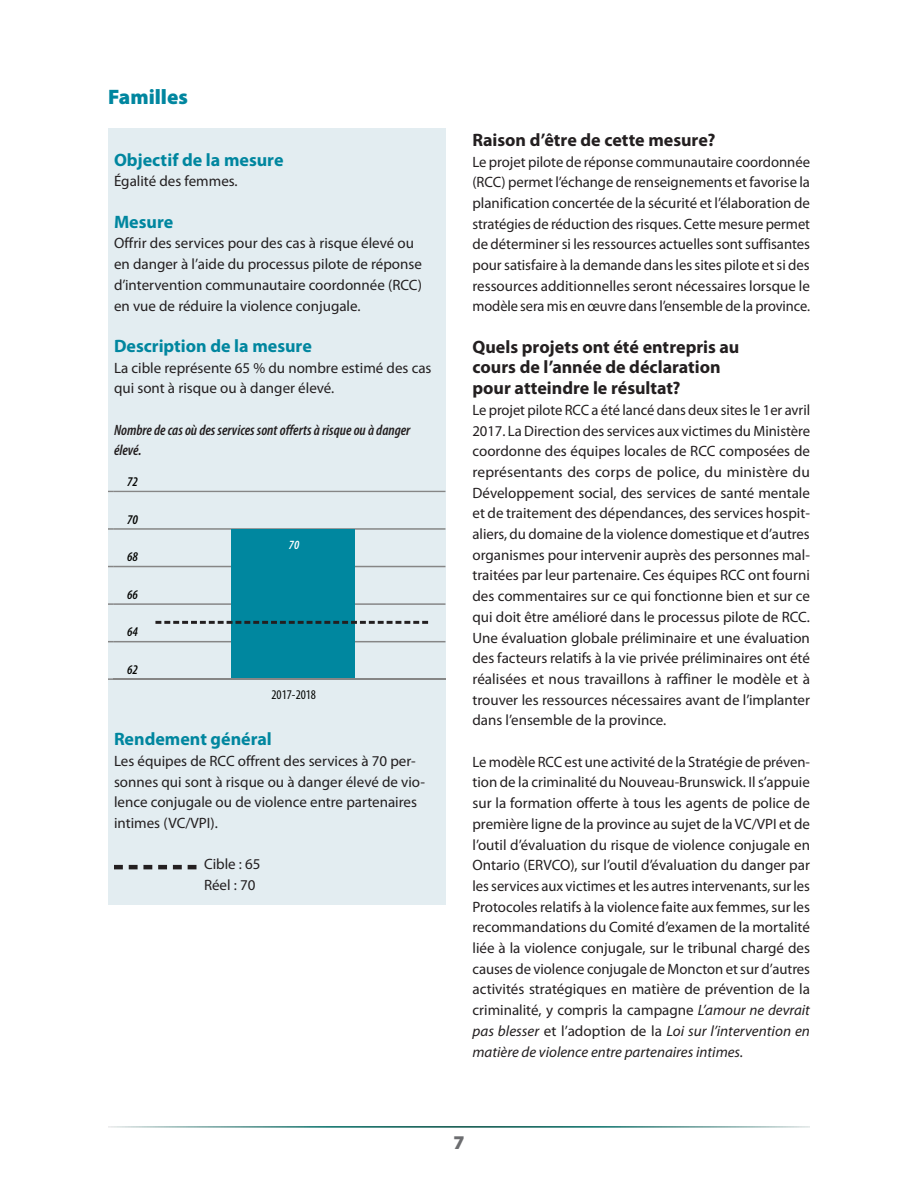
<style>
.page{position:relative;width:918px;height:1188px;background:#fff}
.page>*{position:absolute;margin:0;border:0;box-sizing:border-box;transform-origin:0 0}
.Head_2__1_col{font:900 21px "Myriad Pro";color:#00869f}
.t1{font:900 19.5px "Myriad Pro";color:#6c6d70}
.Head_3{font:700 18px/20.7px "Myriad Pro";color:#231f20}
.Head_3-2{font:700 18px "Myriad Pro";color:#00869f}
.text{font:15px/20.7px "Myriad Pro";color:#231f20;text-align:justify}
.text__rag_right{font:15px/20.7px "Myriad Pro";color:#231f20}
.figure_title{font:italic 600 condensed 15px/20.7px "Myriad Pro";color:#231f20}
.Measures__Target{font:15px "Myriad Pro";color:#231f20}
.Measures__Actual{font:15px "Myriad Pro";color:#231f20}
.t2{font:italic 600 condensed 13.35px "Myriad Pro";color:#040503}
.t3{font:condensed 13.35px "Myriad Pro";color:#040503}
.t4{font:italic 600 condensed 12.6px "Myriad Pro";color:#fff}
.s1{font-style:italic}
</style>
<div class="page">
<div style="left:108px;top:128px;width:338px;height:776px;background:#e3edf1"></div>
<svg style="left:114px;top:865px;width:82px;height:4px"></svg>
<hr style="left:113px;top:491px;width:333px;height:1px;background:#868686">
<hr style="left:113px;top:528px;width:333px;height:2px;background:#868686">
<hr style="left:113px;top:566px;width:333px;height:1px;background:#868686">
<hr style="left:113px;top:603px;width:333px;height:2px;background:#868686">
<hr style="left:113px;top:641px;width:333px;height:1px;background:#868686">
<div style="left:231px;top:529px;width:124px;height:150px;background:#00879f"></div>
<hr style="left:113px;top:678px;width:333px;height:2px;background:#868686">
<svg style="left:155px;top:621px;width:274px;height:3px"></svg>
<p class="Head_2__1_col" style="left:108px;top:85px;width:81px">Familles</p>
<p class="Head_3-2" style="left:114px;top:149px;width:171px">Objectif de la mesure</p>
<p class="text__rag_right" style="left:114px;top:171px;width:125px">Égalité des femmes.</p>
<p class="Head_3-2" style="left:114px;top:212px;width:61px">Mesure</p>
<p class="text__rag_right" style="left:114px;top:233px;width:310px">Offrir des services pour des cas à risque élevé ou en danger à l’aide du processus pilote de réponse d’intervention communautaire coordonnée (RCC) en vue de réduire la violence conjugale.</p>
<p class="Head_3-2" style="left:114px;top:336px;width:199px">Description de la mesure</p>
<p class="text__rag_right" style="left:114px;top:358px;width:319px">La cible représente 65 % du nombre estimé des cas qui sont à risque ou à danger élevé.</p>
<p class="figure_title" style="left:114px;top:420px;width:298px">Nombre de cas où des services sont offerts à risque ou à danger élevé.</p>
<p class="t2" style="left:127px;top:475px;width:12px">72</p>
<p class="t2" style="left:127px;top:512px;width:12px">70</p>
<p class="t2" style="left:127px;top:550px;width:12px">68</p>
<p class="t2" style="left:127px;top:587px;width:12px">66</p>
<p class="t2" style="left:127px;top:625px;width:12px">64</p>
<p class="t2" style="left:127px;top:662px;width:12px">62</p>
<p class="t4" style="left:289px;top:538px;width:12px">70</p>
<p class="t3" style="left:271px;top:688px;width:46px">2017-2018</p>
<p class="Head_3-2" style="left:114px;top:729px;width:159px">Rendement général</p>
<p class="text__rag_right" style="left:114px;top:751px;width:313px">Les équipes de RCC offrent des services à 70 per&shy;sonnes qui sont à risque ou à danger élevé de vio&shy;lence conjugale ou de violence entre partenaires intimes (VC/VPI).</p>
<p class="Measures__Target" style="left:204px;top:856px;width:58px">Cible : 65</p>
<p class="Measures__Actual" style="left:204px;top:877px;width:53px">Réel : 70</p>
<p class="Head_3" style="left:472px;top:130px;width:244px">Raison d’être de cette mesure?</p>
<p class="text" style="left:472px;top:151px;width:339px">Le projet pilote de réponse communautaire coordonnée (RCC) permet l’échange de renseignements et favorise la planification concertée de la sécurité et l’élaboration de stratégies de réduction des risques. Cette mesure permet de déterminer si les ressources actuelles sont suffisantes pour satisfaire à la demande dans les sites pilote et si des ressources additionnelles seront nécessaires lorsque le modèle sera mis en œuvre dans l’ensemble de la province.</p>
<p class="Head_3" style="left:472px;top:337px;width:268px">Quels projets ont été entrepris au cours de l’année de déclaration pour atteindre le résultat?</p>
<p class="text" style="left:472px;top:400px;width:339px">Le projet pilote RCC a été lancé dans deux sites le 1er avril 2017. La Direction des services aux victimes du Ministère coordonne des équipes locales de RCC composées de représentants des corps de police, du ministère du Développement social, des services de santé mentale et de traitement des dépendances, des services hospit&shy;aliers, du domaine de la violence domestique et d’autres organismes pour intervenir auprès des personnes mal&shy;traitées par leur partenaire. Ces équipes RCC ont fourni des commentaires sur ce qui fonctionne bien et sur ce qui doit être amélioré dans le processus pilote de RCC.<br>Une évaluation globale préliminaire et une évaluation des facteurs relatifs à la vie privée préliminaires ont été réalisées et nous travaillons à raffiner le modèle et à trouver les ressources nécessaires avant de l’implanter dans l’ensemble de la province.</p>
<p class="text" style="left:472px;top:752px;width:339px">Le modèle RCC est une activité de la Stratégie de préven&shy;tion de la criminalité du Nouveau-Brunswick. Il s’appuie sur la formation offerte à tous les agents de police de première ligne de la province au sujet de la VC/VPI et de l’outil d’évaluation du risque de violence conjugale en Ontario (ERVCO), sur l’outil d’évaluation du danger par les services aux victimes et les autres intervenants, sur les Protocoles relatifs à la violence faite aux femmes, sur les recommandations du Comité d’examen de la mortalité liée à la violence conjugale, sur le tribunal chargé des causes de violence conjugale de Moncton et sur d’autres activités stratégiques en matière de prévention de la criminalité, y compris la campagne <span class="s1">L’amour ne devrait pas blesser</span> et l’adoption de la <span class="s1">Loi sur l’intervention en matière de violence entre partenaires intimes.</span></p>
<h2 class="t1" style="left:453px;top:1131px;width:13px">7</h2>
</div>
